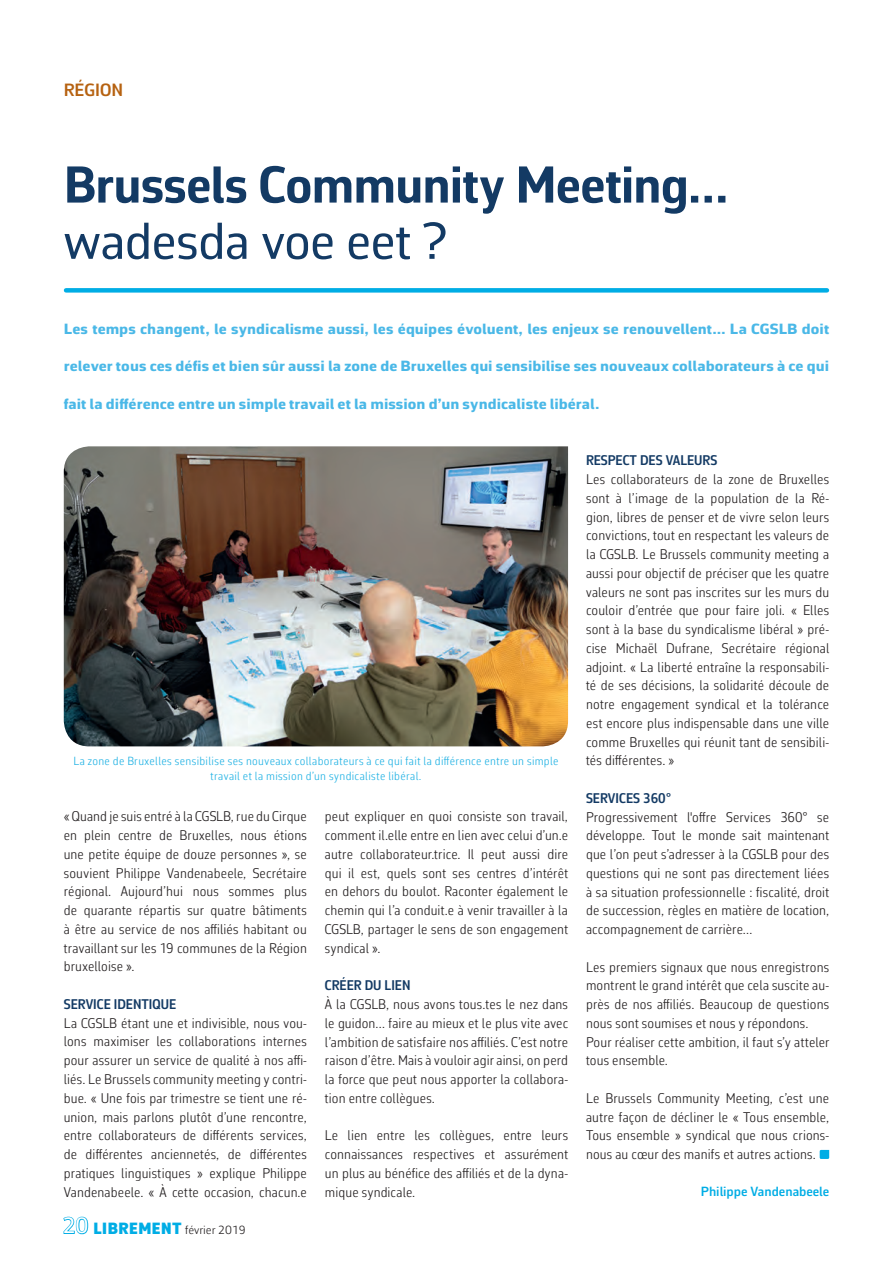
<style>
.page{position:relative;width:893px;height:1263px;background:#fff}
.page>*{position:absolute;margin:0;border:0;box-sizing:border-box;transform-origin:0 0}
.t1{font:700 52.5px "Corbeau Pro";letter-spacing:-.015em;color:#133a64}
.t2{font:52.5px "Corbeau Pro";letter-spacing:-.01em;color:#133a64}
.t3{font:600 18px "Corbeau Pro";color:#b66211}
.t4{font:800 15px "Corbeau Ext Pro";letter-spacing:.005em;color:#4ab8e7}
.t5{font:300 14.25px/18.8px "Corbeau Con Pro";letter-spacing:.01em;color:#231f20;text-align:justify}
.t6{font:600 14.25px "Corbeau Con Pro";color:#133a64}
.t7{font:600 13.5px "Corbeau Pro";color:#00ade5}
.t8{font:300 12px/15px "Corbeau Con Pro";letter-spacing:.03em;color:#21b2e4;text-align:center}
.t9{font:300 12px "Corbeau Pro";color:#231f20}
.s1{font-weight:400;font-size:22.5px;color:#fff}
.s2{font-weight:900;font-size:16.5px;color:#00ade5}
</style>
<div class="page">
<svg style="left:63px;top:1216px;width:26px;height:19px"></svg>
<div style="left:66px;top:288px;width:761px;height:5px;background:#00ade5"></div>
<svg style="left:820px;top:1150px;width:9px;height:9px"></svg>
<img style="left:64px;top:446px;width:504px;height:300px">
<p class="t3" style="left:64px;top:78px;width:61px">RÉGION</p>
<h1 class="t1" style="left:64px;top:149px;width:666px">Brussels Community Meeting…</h1>
<h1 class="t2" style="left:64px;top:206px;width:385px">wadesda voe eet ?</h1>
<p class="t4" style="left:64px;top:319px;width:767px">Les temps changent, le syndicalisme aussi, les équipes évoluent, les enjeux se renouvellent… La CGSLB doit</p>
<p class="t4" style="left:64px;top:356px;width:767px">relever tous ces défis et bien sûr aussi la zone de Bruxelles qui sensibilise ses nouveaux collaborateurs à ce qui</p>
<p class="t4" style="left:64px;top:394px;width:537px">fait la différence entre un simple travail et la mission d’un syndicaliste libéral.</p>
<p class="t8" style="left:73px;top:753px;width:487px">La zone de Bruxelles sensibilise ses nouveaux collaborateurs à ce qui fait la différence entre un simple travail et la mission d’un syndicaliste libéral.</p>
<p class="t5" style="left:64px;top:807px;width:245px">« Quand je suis entré à la CGSLB, rue du Cirque en plein centre de Bruxelles, nous étions une petite équipe de douze personnes », se souvient Philippe Vandenabeele, Secrétaire régional. Aujourd’hui nous sommes plus de quarante répartis sur quatre bâtiments à être au service de nos affiliés habitant ou travaillant sur les 19 communes de la Région bruxelloise ».</p>
<p class="t6" style="left:64px;top:994px;width:114px">SERVICE IDENTIQUE</p>
<p class="t5" style="left:64px;top:1013px;width:245px">La CGSLB étant une et indivisible, nous vou&shy;lons maximiser les collaborations internes pour assurer un service de qualité à nos affi&shy;liés. Le Brussels community meeting y contri&shy;bue. « Une fois par trimestre se tient une ré&shy;union, mais parlons plutôt d’une rencontre, entre collaborateurs de différents services, de différentes anciennetés, de différentes pratiques linguistiques » explique Philippe Vandenabeele. « À cette occasion, chacun.e</p>
<p class="t9" style="left:63px;top:1222px;width:184px"><span class="s1">20</span> <span class="s2">LIBREMENT</span> février 2019</p>
<p class="t5" style="left:325px;top:807px;width:245px">peut expliquer en quoi consiste son travail, comment il.elle entre en lien avec celui d’un.e autre collaborateur.trice. Il peut aussi dire qui il est, quels sont ses centres d’intérêt en dehors du boulot. Raconter également le chemin qui l’a conduit.e à venir travailler à la CGSLB, partager le sens de son engagement syndical ».</p>
<p class="t6" style="left:325px;top:976px;width:87px">CRÉER DU LIEN</p>
<p class="t5" style="left:325px;top:995px;width:245px">À la CGSLB, nous avons tous.tes le nez dans le guidon… faire au mieux et le plus vite avec l’ambition de satisfaire nos affiliés. C’est notre raison d’être. Mais à vouloir agir ainsi, on perd la force que peut nous apporter la collabora&shy;tion entre collègues.</p>
<p class="t5" style="left:325px;top:1126px;width:245px">Le lien entre les collègues, entre leurs connaissances respectives et assurément un plus au bénéfice des affiliés et de la dyna&shy;mique syndicale.</p>
<p class="t6" style="left:586px;top:451px;width:133px">RESPECT DES VALEURS</p>
<p class="t5" style="left:586px;top:470px;width:245px">Les collaborateurs de la zone de Bruxelles sont à l’image de la population de la Ré&shy;gion, libres de penser et de vivre selon leurs convictions, tout en respectant les valeurs de la CGSLB. Le Brussels community meeting a aussi pour objectif de préciser que les quatre valeurs ne sont pas inscrites sur les murs du couloir d’entrée que pour faire joli. « Elles sont à la base du syndicalisme libéral » pré&shy;cise Michaël Dufrane, Secrétaire régional adjoint. « La liberté entraîne la responsabili&shy;té de ses décisions, la solidarité découle de notre engagement syndical et la tolérance est encore plus indispensable dans une ville comme Bruxelles qui réunit tant de sensibili&shy;tés différentes. »</p>
<p class="t6" style="left:586px;top:788px;width:87px">SERVICES 360°</p>
<p class="t5" style="left:586px;top:807px;width:245px">Progressivement l'offre Services 360° se développe. Tout le monde sait maintenant que l’on peut s’adresser à la CGSLB pour des questions qui ne sont pas directement liées à sa situation professionnelle : fiscalité, droit de succession, règles en matière de location, accompagnement de carrière…</p>
<p class="t5" style="left:586px;top:957px;width:245px;text-align:left">Les premiers signaux que nous enregistrons montrent le grand intérêt que cela suscite au&shy;près de nos affiliés. Beaucoup de questions nous sont soumises et nous y répondons.<br>Pour réaliser cette ambition, il faut s’y atteler tous ensemble.</p>
<p class="t5" style="left:586px;top:1088px;width:245px">Le Brussels Community Meeting, c’est une autre façon de décliner le « Tous ensemble, Tous ensemble » syndical que nous crions&shy;nous au cœur des manifs et autres actions.</p>
<p class="t7" style="left:701px;top:1183px;width:130px">Philippe Vandenabeele</p>
</div>
